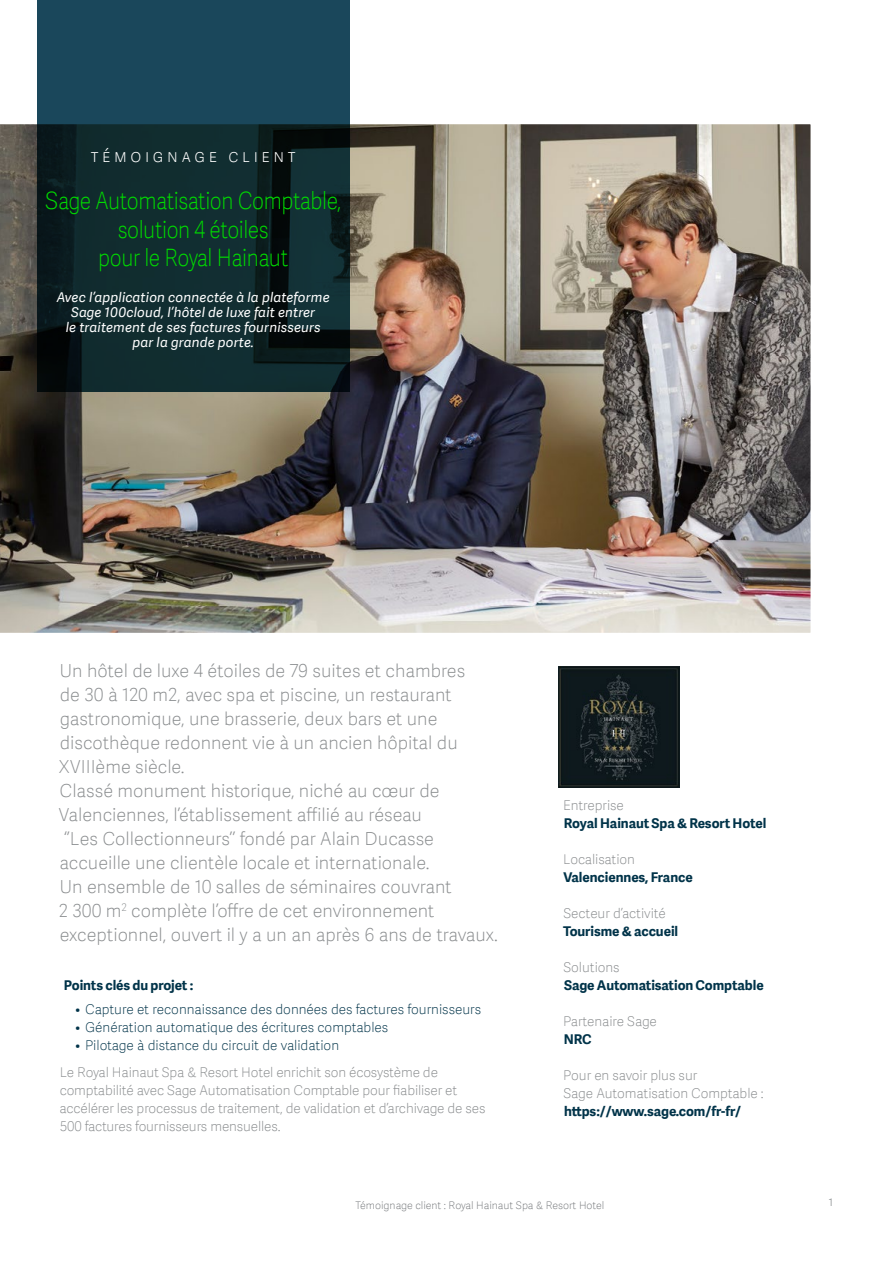
<style>
.page{position:relative;width:893px;height:1263px;background:#fff}
.page>*{position:absolute;margin:0;border:0;box-sizing:border-box;transform-origin:0 0}
.t1{font:24px/28.5px "Adelle Sans SAGE Th";letter-spacing:-.02em;color:#00dc00;text-align:center;scale:.95 1}
.t2{font:18px/24px "Adelle Sans SAGE Th";color:#888b8d}
.t3{font:18px "Adelle Sans SAGE Th";letter-spacing:.2em;color:#fff}
.t4{font:13.5px/18px "Adelle Sans SAGE Th";letter-spacing:-.01em;color:#888b8d}
.t5{font:13.5px "Adelle Sans SAGE Th";color:#003349}
.t6{font:700 13.5px "Adelle Sans SAGE";letter-spacing:-.005em;color:#003349}
.t7{font:italic 13.5px/15px "Adelle Sans SAGE";letter-spacing:.01em;color:#fff;text-align:center}
.t8{font:10.5px "Adelle Sans SAGE Th";color:#75787b}
.t9{font:10.5px "Adelle Sans SAGE Lt";color:#888b8d}
</style>
<div class="page">
<img style="left:0;top:123px;width:811px;height:510px">
<svg style="left:37px;top:0;width:312px;height:391px;background:#123038"></svg>
<img style="left:559px;top:666px;width:121px;height:121px">
<p class="t3" style="left:91px;top:143px;width:206px">TÉMOIGNAGE CLIENT</p>
<h1 class="t1" style="left:45px;top:186px;width:313px">Sage Automatisation Comptable, solution 4 étoiles<br>pour le Royal Hainaut</h1>
<p class="t7" style="left:57px;top:289px;width:274px">Avec l’application connectée à la plateforme Sage 100cloud, l’hôtel de luxe fait entrer<br>le traitement de ses factures fournisseurs par la grande porte.</p>
<p class="t2" style="left:59px;top:658px;width:441px">Un hôtel de luxe 4 étoiles de 79 suites et chambres<br>de 30 à 120 m2, avec spa et piscine, un restaurant gastronomique, une brasserie, deux bars et une discothèque redonnent vie à un ancien hôpital du XVIIIème siècle.<br>Classé monument historique, niché au cœur de Valenciennes, l’établissement affilié au réseau<br>‘’Les Collectionneurs’’ fondé par Alain Ducasse accueille une clientèle locale et internationale.<br>Un ensemble de 10 salles de séminaires couvrant<br>2 300 m<sup>2</sup> complète l’offre de cet environnement exceptionnel, ouvert il y a un an après 6 ans de travaux.</p>
<p class="t6" style="left:64px;top:975px;width:131px">Points clés du projet :</p>
<p class="t5" style="left:76px;top:1000px;width:407px">• Capture et reconnaissance des données des factures fournisseurs</p>
<p class="t5" style="left:76px;top:1018px;width:314px">• Génération automatique des écritures comptables</p>
<p class="t5" style="left:76px;top:1036px;width:265px">• Pilotage à distance du circuit de validation</p>
<p class="t4" style="left:60px;top:1062px;width:427px">Le Royal Hainaut Spa &amp; Resort Hotel enrichit son écosystème de comptabilité avec Sage Automatisation Comptable pour fiabiliser et accélérer les processus de traitement, de validation et d’archivage de ses 500 factures fournisseurs mensuelles.</p>
<p class="t4" style="left:563px;top:796px;width:62px">Entreprise</p>
<p class="t6" style="left:564px;top:813px;width:204px">Royal Hainaut Spa &amp; Resort Hotel</p>
<p class="t4" style="left:563px;top:850px;width:73px">Localisation</p>
<p class="t6" style="left:563px;top:867px;width:131px">Valenciennes, France</p>
<p class="t4" style="left:564px;top:904px;width:104px">Secteur d’activité</p>
<p class="t6" style="left:563px;top:921px;width:117px">Tourisme &amp; accueil</p>
<p class="t4" style="left:564px;top:958px;width:58px">Solutions</p>
<p class="t6" style="left:564px;top:975px;width:201px">Sage Automatisation Comptable</p>
<p class="t4" style="left:563px;top:1012px;width:95px">Partenaire Sage</p>
<p class="t6" style="left:564px;top:1029px;width:29px">NRC</p>
<p class="t4" style="left:563px;top:1066px;width:202px">Pour en savoir plus sur<br>Sage Automatisation Comptable :</p>
<p class="t6" style="left:564px;top:1101px;width:178px">https://www.sage.com/fr-fr/</p>
<p class="t8" style="left:356px;top:1198px;width:250px">Témoignage client : Royal Hainaut Spa &amp; Resort Hotel</p>
<p class="t9" style="left:829px;top:1195px;width:6px">1</p>
</div>
